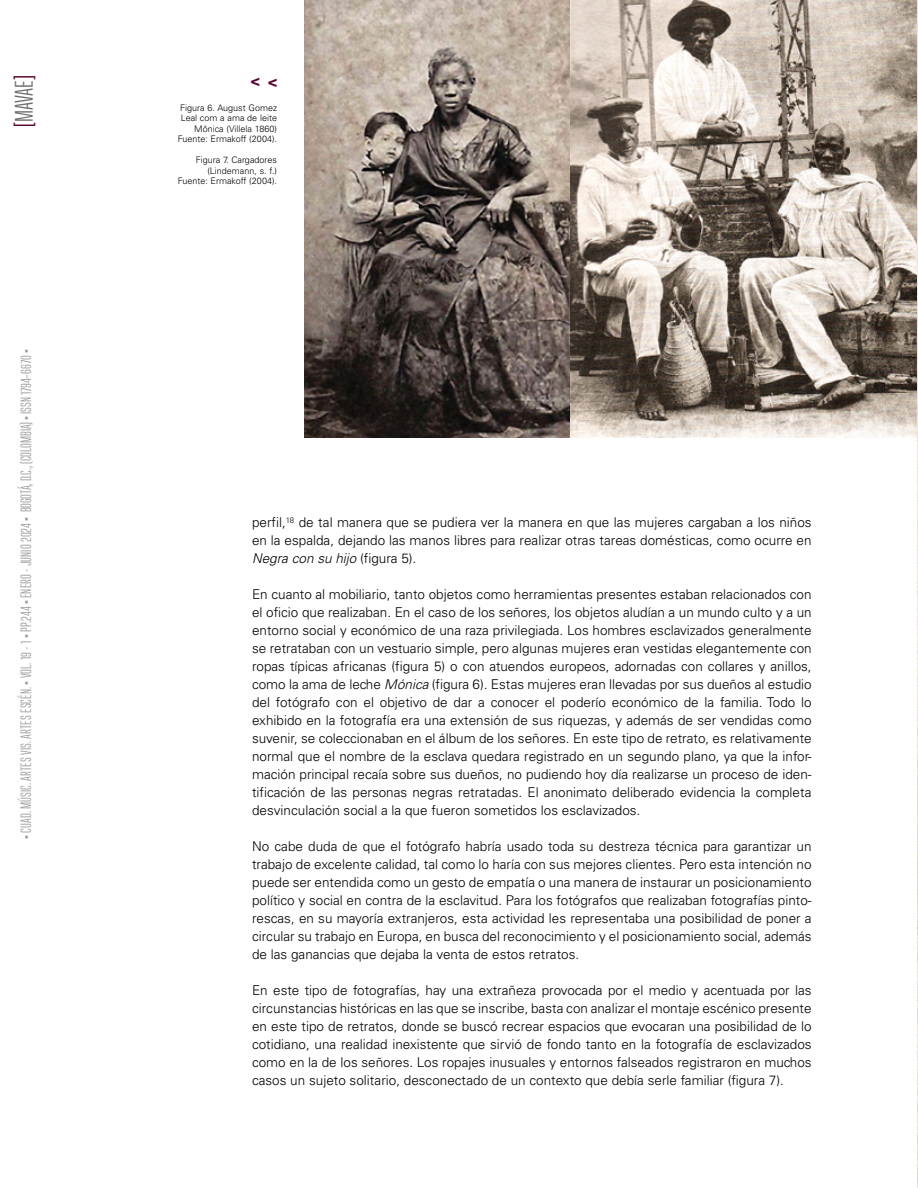
<style>
.page{position:relative;width:918px;height:1188px;background:#fff}
.page>*{position:absolute;margin:0;border:0;box-sizing:border-box;transform-origin:0 0}
.t1{font:25.5px "Ristretto Pro";letter-spacing:-.02em;color:#706f6f}
.t2{font:15px "Ristretto Pro";color:#9d9d9c}
.t3{font:300 13.5px/18px "Univers LT Std";color:#000;text-align:justify}
.t4{font:300 9px/10.5px "Univers LT Std";color:#000;text-align:right}
.s1{color:#5c0530}
.s2{font-style:italic}
</style>
<div class="page">
<img style="left:304px;top:0;width:613px;height:437px">
<img style="left:917px;top:0;width:1px;height:1188px">
<h1 class="t1" style="left:10px;top:127px;width:53px;rotate:-90deg"><span class="s1">[</span>MAVAE<span class="s1">]</span></h1>
<p class="t2" style="left:17px;top:839px;width:491px;rotate:-90deg">• CUAD. MÚSIC. ARTES VIS. ARTES ESCÉN. • VOL. 19 - 1 • PP.244 • ENERO - JUNIO 2024 • BOGOTÁ, D.C., (COLOMBIA) • ISSN 1794–6670 •</p>
<p class="t4" style="left:178px;top:102px;width:101px">Figura 6. August Gomez<br>Leal com a ama de leite<br>Mônica (Villela 1860)<br>Fuente: Ermakoff (2004).</p>
<p class="t4" style="left:178px;top:155px;width:101px">Figura 7. Cargadores (Lindemann, s. f.)<br>Fuente: Ermakoff (2004).</p>
<p class="t3" style="left:252px;top:513px;width:561px">perfil,<sup>18</sup> de tal manera que se pudiera ver la manera en que las mujeres cargaban a los niños en la espalda, dejando las manos libres para realizar otras tareas domésticas, como ocurre en <span class="s2">Negra con su hijo</span> (figura 5).</p>
<p class="t3" style="left:252px;top:585px;width:561px">En cuanto al mobiliario, tanto objetos como herramientas presentes estaban relacionados con el oficio que realizaban. En el caso de los señores, los objetos aludían a un mundo culto y a un entorno social y económico de una raza privilegiada. Los hombres esclavizados generalmente se retrataban con un vestuario simple, pero algunas mujeres eran vestidas elegantemente con ropas típicas africanas (figura 5) o con atuendos europeos, adornadas con collares y anillos, como la ama de leche <span class="s2">Mónica</span> (figura 6). Estas mujeres eran llevadas por sus dueños al estudio del fotógrafo con el objetivo de dar a conocer el poderío económico de la familia. Todo lo exhibido en la fotografía era una extensión de sus riquezas, y además de ser vendidas como suvenir, se coleccionaban en el álbum de los señores. En este tipo de retrato, es relativamente normal que el nombre de la esclava quedara registrado en un segundo plano, ya que la infor&shy;mación principal recaía sobre sus dueños, no pudiendo hoy día realizarse un proceso de iden&shy;tificación de las personas negras retratadas. El anonimato deliberado evidencia la completa desvinculación social a la que fueron sometidos los esclavizados.</p>
<p class="t3" style="left:252px;top:837px;width:561px">No cabe duda de que el fotógrafo habría usado toda su destreza técnica para garantizar un trabajo de excelente calidad, tal como lo haría con sus mejores clientes. Pero esta intención no puede ser entendida como un gesto de empatía o una manera de instaurar un posicionamiento político y social en contra de la esclavitud. Para los fotógrafos que realizaban fotografías pinto&shy;rescas, en su mayoría extranjeros, esta actividad les representaba una posibilidad de poner a circular su trabajo en Europa, en busca del reconocimiento y el posicionamiento social, además de las ganancias que dejaba la venta de estos retratos.</p>
<p class="t3" style="left:252px;top:981px;width:561px">En este tipo de fotografías, hay una extrañeza provocada por el medio y acentuada por las circunstancias históricas en las que se inscribe, basta con analizar el montaje escénico presente en este tipo de retratos, donde se buscó recrear espacios que evocaran una posibilidad de lo cotidiano, una realidad inexistente que sirvió de fondo tanto en la fotografía de esclavizados como en la de los señores. Los ropajes inusuales y entornos falseados registraron en muchos casos un sujeto solitario, desconectado de un contexto que debía serle familiar (figura 7).</p>
</div>
